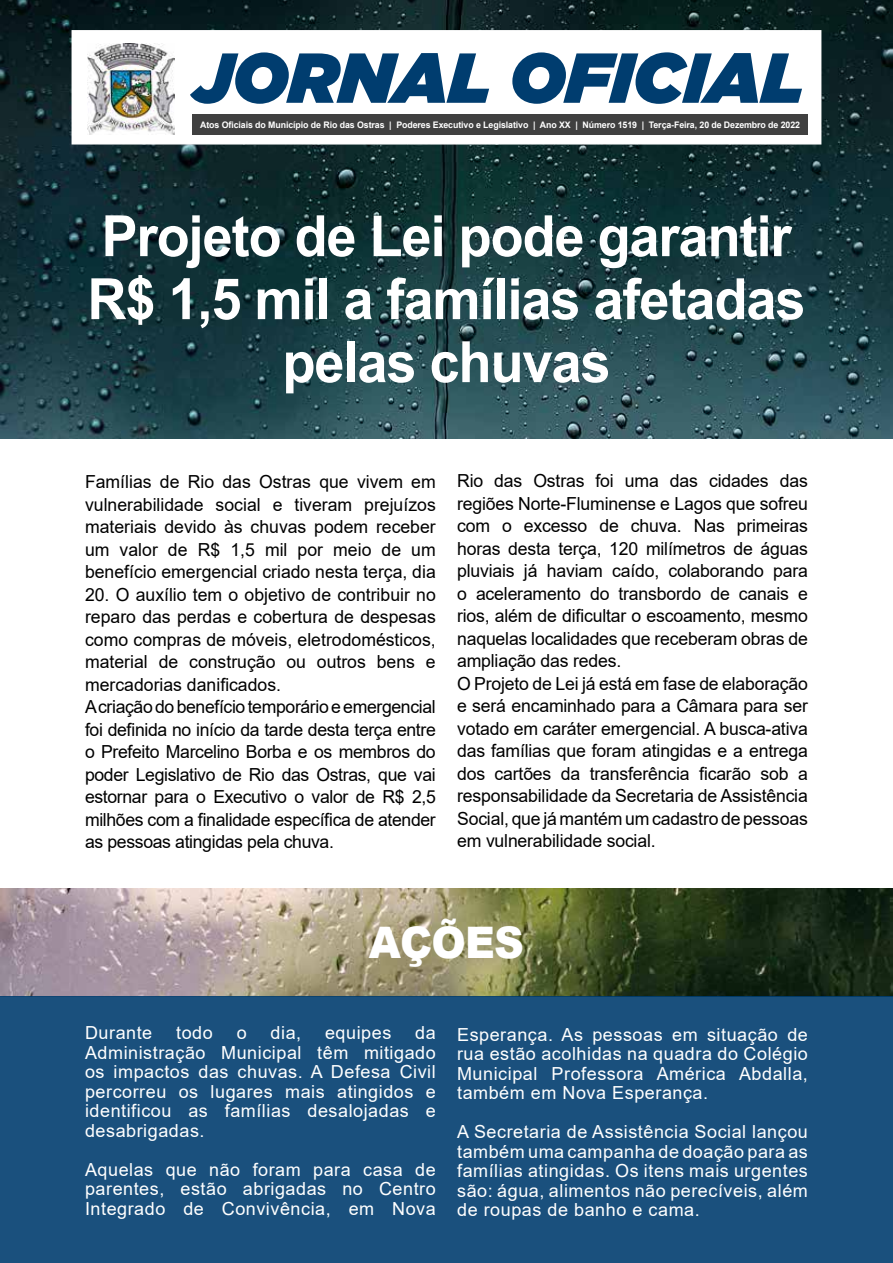
<style>
.page{position:relative;width:893px;height:1263px;background:#fff}
.page>*{position:absolute;margin:0;border:0;box-sizing:border-box;transform-origin:0 0}
.t1{font:italic 900 70.5px "Gotham";color:#003d6f}
.t2{font:700 57px/63px "Arial";letter-spacing:-.02em;color:#fff;text-align:center;scale:.95 1}
.t3{font:900 43.5px "Arial";letter-spacing:-.02em;color:#fff;scale:.95 1}
.t4{font:18px/22.5px "Arial";letter-spacing:-.01em;color:#000}
.t5{font:18px/19.5px "Arial";letter-spacing:.03em;color:#fff;text-align:justify}
.t6{font:700 9px "Arial";letter-spacing:-.01em;color:#fff}
</style>
<div class="page">
<img style="left:0;top:0;width:893px;height:439px">
<img style="left:0;top:889px;width:893px;height:108px">
<div style="left:0;top:997px;width:893px;height:266px;background:#1a507d"></div>
<div style="left:72px;top:30px;width:749px;height:115px;background:#fff;border:2px solid #fff"></div>
<div style="left:192px;top:114px;width:616px;height:21px;background:#404040"></div>
<img style="left:88px;top:43px;width:87px;height:92px">
<h1 class="t1" style="left:193px;top:37px;width:613px">JORNAL OFICIAL</h1>
<p class="t6" style="left:200px;top:118px;width:602px">Atos Oficiais do Município de Rio das Ostras | Poderes Executivo e Legislativo | Ano XX | Número 1519 | Terça-Feira, 20 de Dezembro de 2022</p>
<h2 class="t2" style="left:87px;top:205px;width:757px">Projeto de Lei pode garantir<br>R$ 1,5 mil a famílias afetadas pelas chuvas</h2>
<p class="t4" style="left:85px;top:470px;width:352px;text-align:justify">Famílias de Rio das Ostras que vivem em vulnerabilidade social e tiveram prejuízos materiais devido às chuvas podem receber um valor de R$ 1,5 mil por meio de um benefício emergencial criado nesta terça, dia</p>
<p class="t4" style="left:85px;top:583px;width:352px">20. O auxílio tem o objetivo de contribuir no reparo das perdas e cobertura de despesas como compras de móveis, eletrodomésticos, material de construção ou outros bens e mercadorias danificados.<br>A criação do benefício temporário e emergencial foi definida no início da tarde desta terça entre o Prefeito Marcelino Borba e os membros do poder Legislativo de Rio das Ostras, que vai estornar para o Executivo o valor de R$ 2,5 milhões com a finalidade específica de atender as pessoas atingidas pela chuva.</p>
<p class="t4" style="left:457px;top:469px;width:352px">Rio das Ostras foi uma das cidades das regiões Norte-Fluminense e Lagos que sofreu com o excesso de chuva. Nas primeiras horas desta terça, 120 milímetros de águas pluviais já haviam caído, colaborando para o aceleramento do transbordo de canais e rios, além de dificultar o escoamento, mesmo naquelas localidades que receberam obras de ampliação das redes.<br>O Projeto de Lei já está em fase de elaboração e será encaminhado para a Câmara para ser votado em caráter emergencial. A busca-ativa das famílias que foram atingidas e a entrega dos cartões da transferência ficarão sob a responsabilidade da Secretaria de Assistência Social, que já mantém um cadastro de pessoas em vulnerabilidade social.</p>
<h3 class="t3" style="left:369px;top:911px;width:165px">AÇÕES</h3>
<p class="t5" style="left:85px;top:1023px;width:352px;text-indent:330px">da Administração Municipal têm mitigado os impactos das chuvas. A Defesa Civil percorreu os lugares mais atingidos e identificou as famílias desalojadas e desabrigadas.</p>
<p class="t5" style="left:85px;top:1159px;width:352px">Aquelas que não foram para casa de parentes, estão abrigadas no Centro Integrado de Convivência, em Nova</p>
<p class="t5" style="left:85px;top:1023px;width:69px">Durante</p>
<p class="t5" style="left:176px;top:1023px;width:38px">todo</p>
<p class="t5" style="left:237px;top:1023px;width:12px">o</p>
<p class="t5" style="left:271px;top:1023px;width:32px">dia,</p>
<p class="t5" style="left:325px;top:1023px;width:68px">equipes</p>
<p class="t5" style="left:457px;top:1024px;width:352px">Esperança. As pessoas em situação de rua estão acolhidas na quadra do Colégio Municipal Professora América Abdalla, também em Nova Esperança.</p>
<p class="t5" style="left:457px;top:1122px;width:352px">A Secretaria de Assistência Social lançou também uma campanha de doação para as famílias atingidas. Os itens mais urgentes são: água, alimentos não perecíveis, além de roupas de banho e cama.</p>
</div>
